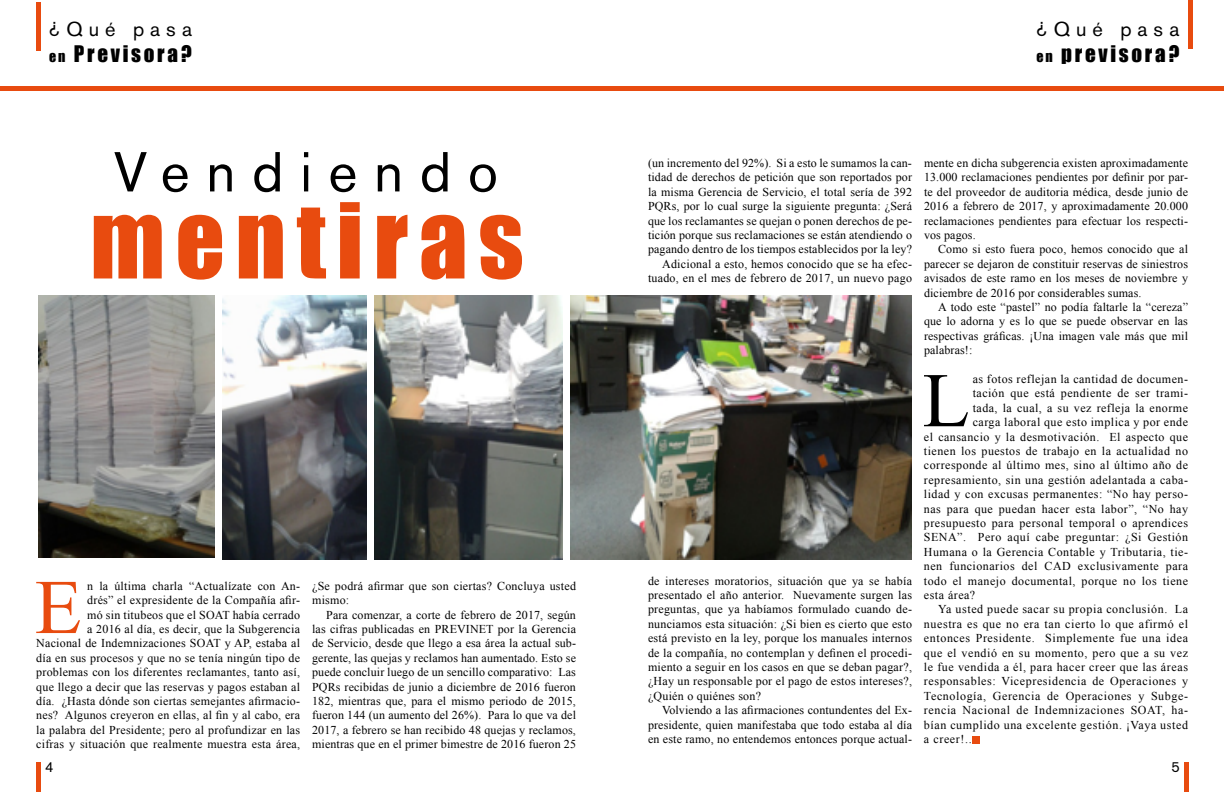
<style>
.page{position:relative;width:1224px;height:792px;background:#fff}
.page>*{position:absolute;margin:0;border:0;box-sizing:border-box;transform-origin:0 0}
.t1{font:96.6px "Impact";letter-spacing:.11em;color:#e84b0f}
.t2{font:77.2px "Times New Roman";color:#e84b0f}
.t3{font:77.2px "Times New Roman";color:#000}
.t4{font:55.7px "Akzidenz Grotesk BE";letter-spacing:.3em;color:#000}
.t5{font:21px "Impact";letter-spacing:.13em;color:#000}
.t6{font:20px "Akzidenz Grotesk BE";letter-spacing:.3em;color:#000}
.t7{font:14.5px "Akzidenz Grotesk BE";color:#000}
.t8{font:12px/14.4px "Times New Roman";letter-spacing:.02em;color:#000;text-align:justify}
.t9{font:12px "Times New Roman";letter-spacing:.04em;color:#000}
.t10{font:12px "Times New Roman";letter-spacing:.05em;color:#000}
.s1{font-size:14px}
</style>
<div class="page">
<div style="left:0;top:86px;width:1224px;height:5px;background:#e84b0f"></div>
<hr style="left:36px;top:762px;width:4px;height:30px;background:#e84b0f">
<hr style="left:1184px;top:762px;width:4px;height:30px;background:#e84b0f">
<div style="left:36px;top:2px;width:5px;height:49px;background:#e84b0f"></div>
<hr style="left:1188px;top:0;width:4px;height:49px;background:#e84b0f">
<div style="left:972px;top:736px;width:7px;height:7px;background:#e84b0f"></div>
<img style="left:38px;top:296px;width:177px;height:262px">
<img style="left:223px;top:296px;width:144px;height:264px">
<img style="left:375px;top:296px;width:187px;height:264px">
<img style="left:570px;top:296px;width:342px;height:264px">
<h3 class="t6" style="left:49px;top:17px;width:144px">¿Qué pasa</h3>
<h3 class="t5" style="left:49px;top:37px;width:144px"><span class="s1">en</span> Previsora?</h3>
<h3 class="t4" style="left:114px;top:139px;width:386px">Vendiendo</h3>
<h1 class="t1" style="left:90px;top:166px;width:435px">mentiras</h1>
<p class="t8" style="left:36px;top:578px;width:265px;text-align:right">n la última charla “Actualízate con An-<br>drés” el expresidente de la Compañía afir-<br>mó sin titubeos que el SOAT había cerrado<br>a 2016 al día, es decir, que la Subgerencia<br>Nacional de Indemnizaciones SOAT y AP, estaba al día en sus procesos y que no se tenía ningún tipo de problemas con los diferentes reclamantes, tanto así, que llego a decir que las reservas y pagos estaban al día. ¿Hasta dónde son ciertas semejantes afirmacio&shy;nes? Algunos creyeron en ellas, al fin y al cabo, era la palabra del Presidente; pero al profundizar en las cifras y situación que realmente muestra esta área,</p>
<p class="t8" style="left:312px;top:578px;width:265px">¿Se podrá afirmar que son ciertas? Concluya usted mismo:</p>
<h2 class="t2" style="left:35px;top:555px;width:49px">E</h2>
<p class="t8" style="left:312px;top:607px;width:265px;text-indent:14px">Para comenzar, a corte de febrero de 2017, según las cifras publicadas en PREVINET por la Gerencia de Servicio, desde que llego a esa área la actual sub&shy;gerente, las quejas y reclamos han aumentado. Esto se puede concluir luego de un sencillo comparativo: Las PQRs recibidas de junio a diciembre de 2016 fueron 182, mientras que, para el mismo periodo de 2015, fueron 144 (un aumento del 26%). Para lo que va del 2017, a febrero se han recibido 48 quejas y reclamos, mientras que en el primer bimestre de 2016 fueron 25</p>
<h3 class="t6" style="left:1037px;top:17px;width:144px">¿Qué pasa</h3>
<h3 class="t5" style="left:1037px;top:37px;width:144px"><span class="s1">en</span> previsora?</h3>
<p class="t8" style="left:648px;top:156px;width:266px;text-align:right">(un incremento del 92%). Si a esto le sumamos la can&shy;tidad de derechos de petición que son reportados por la misma Gerencia de Servicio, el total sería de 392<br>PQRs, por lo cual surge la siguiente pregunta: ¿Será que los reclamantes se quejan o ponen derechos de pe&shy;tición porque sus reclamaciones se están atendiendo o pagando dentro de los tiempos establecidos por la ley?<br>Adicional a esto, hemos conocido que se ha efec&shy;tuado, en el mes de febrero de 2017, un nuevo pago</p>
<p class="t8" style="left:648px;top:573px;width:266px">de intereses moratorios, situación que ya se había presentado el año anterior. Nuevamente surgen las preguntas, que ya habíamos formulado cuando de&shy;nunciamos esta situación: ¿Si bien es cierto que esto está previsto en la ley, porque los manuales internos de la compañía, no contemplan y definen el procedi&shy;miento a seguir en los casos en que se deban pagar?, ¿Hay un responsable por el pago de estos intereses?, ¿Quién o quiénes son?</p>
<p class="t8" style="left:648px;top:703px;width:266px;text-indent:14px">Volviendo a las afirmaciones contundentes del Ex&shy;presidente, quien manifestaba que todo estaba al día en este ramo, no entendemos entonces porque actual-</p>
<p class="t8" style="left:924px;top:156px;width:266px">mente en dicha subgerencia existen aproximadamente 13.000 reclamaciones pendientes por definir por par&shy;te del proveedor de auditoria médica, desde junio de 2016 a febrero de 2017, y aproximadamente 20.000 reclamaciones pendientes para efectuar los respecti&shy;vos pagos.</p>
<p class="t8" style="left:924px;top:242px;width:266px;text-indent:14px">Como si esto fuera poco, hemos conocido que al parecer se dejaron de constituir reservas de siniestros avisados de este ramo en los meses de noviembre y diciembre de 2016 por considerables sumas.</p>
<p class="t8" style="left:924px;top:300px;width:266px;text-indent:14px">A todo este “pastel” no podía faltarle la “cereza” que lo adorna y es lo que se puede observar en las respectivas gráficas. ¡Una imagen vale más que mil palabras!:</p>
<h2 class="t3" style="left:922px;top:349px;width:49px">L</h2>
<p class="t9" style="left:973px;top:371px;width:217px">as fotos reflejan la cantidad de documen-</p>
<p class="t9" style="left:973px;top:385px;width:217px">tación que está pendiente de ser trami-</p>
<p class="t9" style="left:973px;top:400px;width:217px">tada, la cual, a su vez refleja la enorme</p>
<p class="t9" style="left:973px;top:414px;width:217px">carga laboral que esto implica y por ende</p>
<p class="t9" style="left:924px;top:429px;width:266px">el cansancio y la desmotivación. El aspecto que</p>
<p class="t9" style="left:924px;top:443px;width:266px">tienen los puestos de trabajo en la actualidad no</p>
<p class="t9" style="left:924px;top:457px;width:266px">corresponde al último mes, sino al último año de</p>
<p class="t9" style="left:924px;top:472px;width:266px">represamiento, sin una gestión adelantada a caba-</p>
<p class="t9" style="left:924px;top:486px;width:266px">lidad y con excusas permanentes: “No hay perso-</p>
<p class="t9" style="left:924px;top:501px;width:266px">nas para que puedan hacer esta labor”, “No hay</p>
<p class="t9" style="left:924px;top:515px;width:266px">presupuesto para personal temporal o aprendices</p>
<p class="t9" style="left:924px;top:529px;width:266px">SENA”. Pero aquí cabe preguntar: ¿Si Gestión</p>
<p class="t9" style="left:924px;top:544px;width:266px">Humana o la Gerencia Contable y Tributaria, tie-</p>
<p class="t9" style="left:924px;top:558px;width:266px">nen funcionarios del CAD exclusivamente para</p>
<p class="t9" style="left:924px;top:573px;width:266px">todo el manejo documental, porque no los tiene</p>
<p class="t9" style="left:924px;top:587px;width:53px">esta área?</p>
<p class="t10" style="left:938px;top:601px;width:251px">Ya usted puede sacar su propia conclusión. La</p>
<p class="t10" style="left:924px;top:616px;width:266px">nuestra es que no era tan cierto lo que afirmó el</p>
<p class="t10" style="left:924px;top:630px;width:266px">entonces Presidente. Simplemente fue una idea</p>
<p class="t10" style="left:924px;top:645px;width:266px">que el vendió en su momento, pero que a su vez</p>
<p class="t10" style="left:924px;top:659px;width:266px">le fue vendida a él, para hacer creer que las áreas</p>
<p class="t10" style="left:924px;top:673px;width:266px">responsables: Vicepresidencia de Operaciones y</p>
<p class="t10" style="left:924px;top:688px;width:266px">Tecnología, Gerencia de Operaciones y Subge-</p>
<p class="t10" style="left:924px;top:702px;width:266px">rencia Nacional de Indemnizaciones SOAT, ha-</p>
<p class="t10" style="left:924px;top:717px;width:266px">bían cumplido una excelente gestión. ¡Vaya usted</p>
<p class="t8" style="left:924px;top:732px;width:49px">a creer!..</p>
<p class="t7" style="left:45px;top:759px;width:10px">4</p>
<p class="t7" style="left:1171px;top:759px;width:10px">5</p>
</div>
